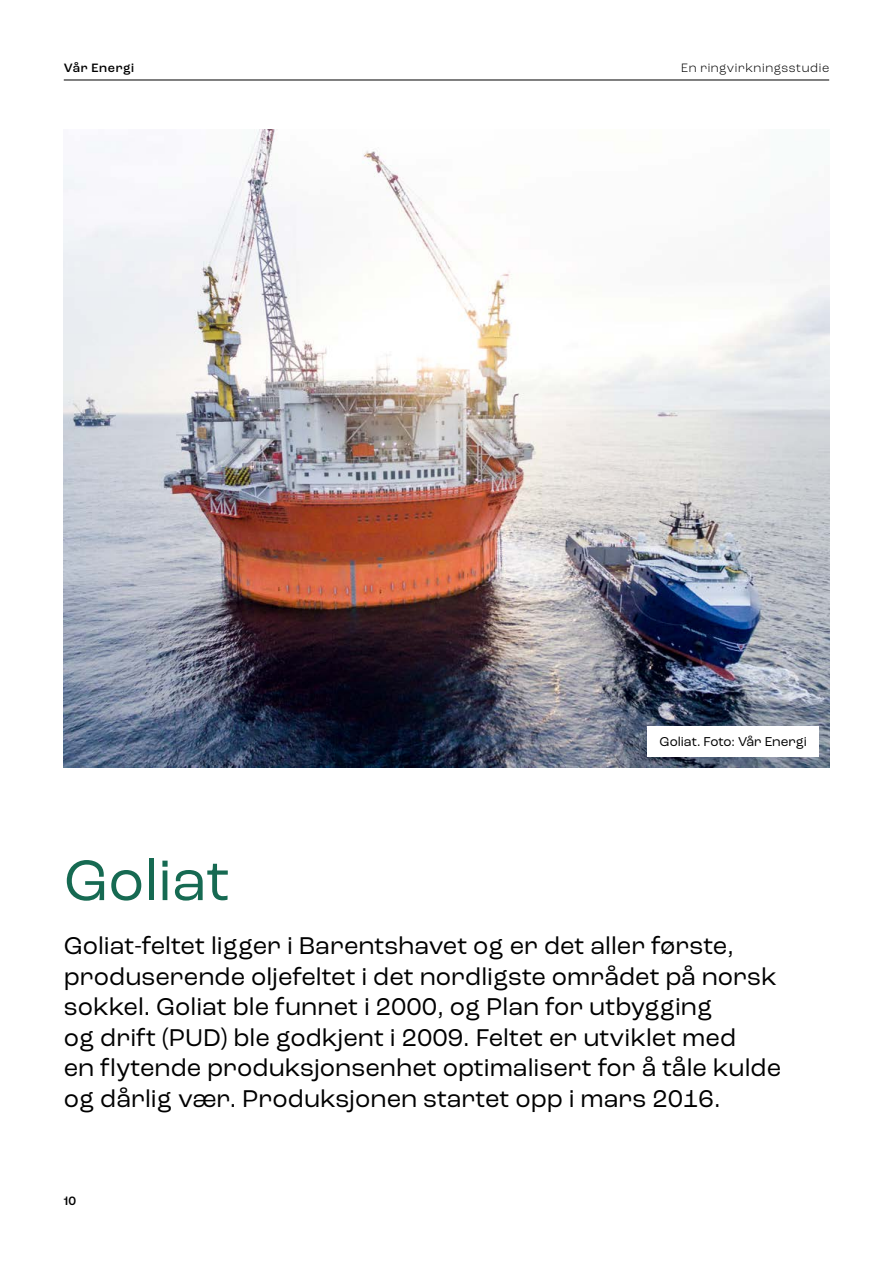
<style>
.page{position:relative;width:893px;height:1263px;background:#fff}
.page>*{position:absolute;margin:0;border:0;box-sizing:border-box;transform-origin:0 0}
.t1{font:60px "Roc Grotesk";color:#166a52}
.t2{font:25.5px/30.6px "Roc Grotesk";color:#000}
.t3{font:13.5px "Roc Grotesk";color:#000}
.t4{font:300 12.75px "Roc Grotesk";letter-spacing:.045em;color:#000}
.t5{font:500 12.75px "Roc Grotesk";letter-spacing:.045em;color:#000}
</style>
<div class="page">
<hr style="left:64px;top:80px;width:765px;height:1px;background:#000">
<img style="left:64px;top:130px;width:765px;height:637px">
<div style="left:647px;top:726px;width:172px;height:31px;background:#fff"></div>
<p class="t5" style="left:64px;top:60px;width:72px">Vår Energi</p>
<p class="t4" style="left:681px;top:60px;width:149px">En ringvirkningsstudie</p>
<p class="t3" style="left:660px;top:733px;width:149px">Goliat. Foto: Vår Energi</p>
<h1 class="t1" style="left:64px;top:844px;width:168px">Goliat</h1>
<p class="t2" style="left:64px;top:930px;width:719px">Goliat-feltet ligger i Barentshavet og er det aller første, produserende oljefeltet i det nordligste området på norsk sokkel. Goliat ble funnet i 2000, og Plan for utbygging<br>og drift (PUD) ble godkjent i 2009. Feltet er utviklet med<br>en flytende produksjonsenhet optimalisert for å tåle kulde og dårlig vær. Produksjonen startet opp i mars 2016.</p>
<p class="t5" style="left:64px;top:1193px;width:14px">10</p>
</div>
